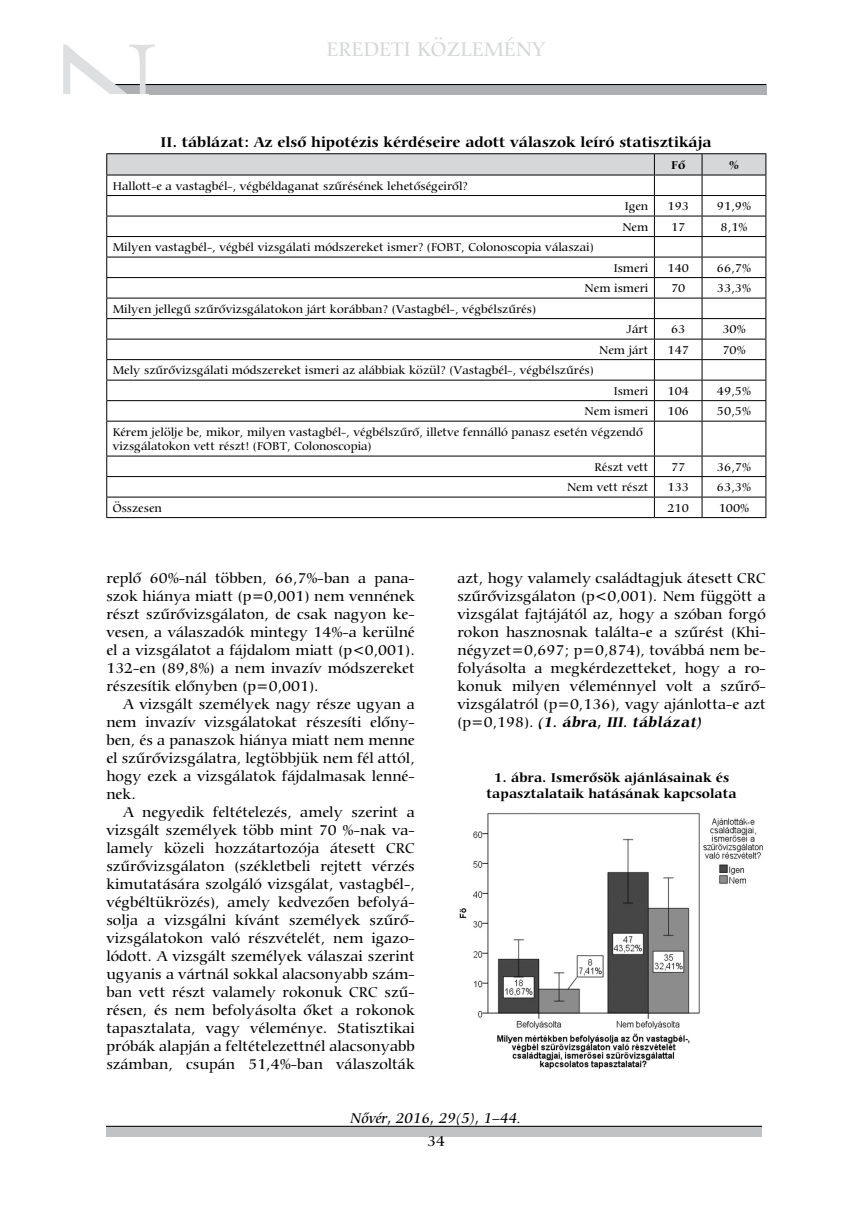
<style>
.page{position:relative;width:851px;height:1212px;background:#fff}
.page>*{position:absolute;margin:0;border:0;box-sizing:border-box;transform-origin:0 0}
.t1{font:500 21px "Carmina";color:#d5d7d8}
.t2{font:500 15px/18px "Carmina";color:#000;text-align:justify}
.t3{font:500 15px "Carmina";color:#000}
.t4{font:italic 500 15px "Carmina";color:#000}
.t5{font:500 13.5px/16.2px "Carmina";color:#000;text-align:center}
.t6{font:500 12px/14.4px "Carmina";color:#000}
.t7{font:500 12px "Carmina";color:#000}
.s1{font-style:italic}
</style>
<div class="page">
<div style="left:111px;top:84px;width:655px;height:11px;background:#adafb2"></div>
<hr style="left:107px;top:84px;width:659px;height:1px;background:#000">
<svg style="left:63px;top:45px;width:92px;height:50px"></svg>
<div style="left:106px;top:1126px;width:656px;height:10px;background:#c0c2c4"></div>
<hr style="left:106px;top:1126px;width:656px;height:1px;background:#000">
<svg style="left:107px;top:422px;width:658px;height:95px"></svg>
<hr style="left:106px;top:421px;width:548px;height:1px;background:#000">
<hr style="left:106px;top:421px;width:1px;height:35px;background:#000">
<hr style="left:654px;top:421px;width:48px;height:1px;background:#000">
<hr style="left:654px;top:421px;width:1px;height:35px;background:#000">
<hr style="left:702px;top:421px;width:64px;height:1px;background:#000">
<hr style="left:701px;top:421px;width:1px;height:35px;background:#000">
<hr style="left:765px;top:421px;width:1px;height:35px;background:#000">
<hr style="left:106px;top:456px;width:548px;height:1px;background:#000">
<hr style="left:654px;top:456px;width:48px;height:1px;background:#000">
<hr style="left:702px;top:456px;width:64px;height:1px;background:#000">
<hr style="left:106px;top:476px;width:548px;height:1px;background:#000">
<hr style="left:654px;top:476px;width:48px;height:1px;background:#000">
<hr style="left:702px;top:476px;width:64px;height:1px;background:#000">
<hr style="left:106px;top:497px;width:548px;height:1px;background:#000">
<svg style="left:106px;top:456px;width:1px;height:61px"></svg>
<hr style="left:654px;top:497px;width:48px;height:1px;background:#000">
<svg style="left:654px;top:456px;width:1px;height:61px"></svg>
<hr style="left:702px;top:497px;width:64px;height:1px;background:#000">
<svg style="left:701px;top:456px;width:1px;height:61px"></svg>
<svg style="left:765px;top:456px;width:1px;height:61px"></svg>
<hr style="left:106px;top:517px;width:548px;height:1px;background:#000">
<hr style="left:654px;top:517px;width:48px;height:1px;background:#000">
<hr style="left:702px;top:517px;width:64px;height:1px;background:#000">
<hr style="left:106px;top:153px;width:548px;height:1px;background:#000">
<hr style="left:654px;top:153px;width:48px;height:1px;background:#000">
<hr style="left:702px;top:153px;width:64px;height:1px;background:#000">
<svg style="left:106px;top:154px;width:660px;height:267px"></svg>
<hr style="left:106px;top:175px;width:548px;height:1px;background:#000">
<hr style="left:654px;top:175px;width:48px;height:1px;background:#000">
<hr style="left:702px;top:175px;width:64px;height:1px;background:#000">
<img style="left:459px;top:813px;width:304px;height:256px">
<h1 class="t1" style="left:326px;top:38px;width:220px">Eredeti Közlemény</h1>
<p class="t3" style="left:160px;top:135px;width:552px">II . táblázat: Az első hipotézis kérdéseire adott válaszok leíró statisztikája</p>
<p class="t7" style="left:671px;top:158px;width:16px">Fő</p>
<p class="t7" style="left:729px;top:158px;width:11px">%</p>
<p class="t6" style="left:113px;top:180px;width:356px">Hallott-e a vastagbél-, végbéldaganat szűrésének lehetőségeiről?</p>
<p class="t6" style="left:624px;top:201px;width:25px">Igen</p>
<p class="t6" style="left:667px;top:201px;width:23px">193</p>
<p class="t6" style="left:716px;top:201px;width:35px">91,9%</p>
<p class="t6" style="left:622px;top:221px;width:28px">Nem</p>
<p class="t6" style="left:671px;top:221px;width:16px">17</p>
<p class="t6" style="left:720px;top:221px;width:28px">8,1%</p>
<p class="t6" style="left:113px;top:242px;width:482px">Milyen vastagbél-, végbél vizsgálati módszereket ismer? (FOBT, Colonoscopia válaszai)</p>
<p class="t6" style="left:613px;top:262px;width:36px">Ismeri</p>
<p class="t6" style="left:667px;top:262px;width:23px">140</p>
<p class="t6" style="left:716px;top:262px;width:35px">66,7%</p>
<p class="t6" style="left:584px;top:283px;width:65px">Nem ismeri</p>
<p class="t6" style="left:671px;top:283px;width:16px">70</p>
<p class="t6" style="left:716px;top:283px;width:35px">33,3%</p>
<p class="t6" style="left:113px;top:303px;width:425px">Milyen jellegű szűrővizsgálatokon járt korábban? (Vastagbél-, végbélszűrés)</p>
<p class="t6" style="left:626px;top:324px;width:24px">Járt</p>
<p class="t6" style="left:671px;top:324px;width:16px">63</p>
<p class="t6" style="left:722px;top:324px;width:25px">30%</p>
<p class="t6" style="left:599px;top:344px;width:51px">Nem járt</p>
<p class="t6" style="left:667px;top:344px;width:23px">147</p>
<p class="t6" style="left:722px;top:344px;width:25px">70%</p>
<p class="t6" style="left:113px;top:365px;width:482px">Mely szűrővizsgálati módszereket ismeri az alábbiak közül? (Vastagbél-, végbélszűrés)</p>
<p class="t6" style="left:613px;top:385px;width:36px">Ismeri</p>
<p class="t6" style="left:667px;top:385px;width:23px">104</p>
<p class="t6" style="left:716px;top:385px;width:35px">49,5%</p>
<p class="t6" style="left:584px;top:406px;width:65px">Nem ismeri</p>
<p class="t6" style="left:667px;top:406px;width:23px">106</p>
<p class="t6" style="left:716px;top:406px;width:35px">50,5%</p>
<p class="t6" style="left:113px;top:426px;width:531px">Kérem jelölje be, mikor, milyen vastagbél-, végbélszűrő, illetve fennálló panasz esetén végzendő vizsgálatokon vett részt! (FOBT, Colonoscopia)</p>
<p class="t6" style="left:594px;top:461px;width:55px">Részt vett</p>
<p class="t6" style="left:671px;top:461px;width:16px">77</p>
<p class="t6" style="left:716px;top:461px;width:35px">36,7%</p>
<p class="t6" style="left:567px;top:482px;width:83px">Nem vett részt</p>
<p class="t6" style="left:667px;top:482px;width:23px">133</p>
<p class="t6" style="left:716px;top:482px;width:35px">63,3%</p>
<p class="t6" style="left:113px;top:502px;width:51px">Összesen</p>
<p class="t6" style="left:667px;top:502px;width:23px">210</p>
<p class="t6" style="left:718px;top:502px;width:32px">100%</p>
<p class="t2" style="left:106px;top:571px;width:310px">replő 60%-nál többen, 66,7%-ban a pana&shy;szok hiánya miatt (p=0,001) nem vennének részt szűrővizsgálaton, de csak nagyon ke&shy;vesen, a válaszadók mintegy 14%-a kerülné el a vizsgálatot a fájdalom miatt (p&lt;0,001).<br>132-en (89,8%) a nem invazív módszereket részesítik előnyben (p=0,001).</p>
<p class="t2" style="left:106px;top:697px;width:310px;text-indent:17px">A vizsgált személyek nagy része ugyan a nem invazív vizsgálatokat részesíti előny&shy;ben, és a panaszok hiánya miatt nem menne el szűrővizsgálatra, legtöbbjük nem fél attól, hogy ezek a vizsgálatok fájdalmasak lenné&shy;nek.</p>
<p class="t2" style="left:106px;top:805px;width:310px;text-indent:17px">A negyedik feltételezés, amely szerint a vizsgált személyek több mint 70 %-nak va&shy;lamely közeli hozzátartozója átesett CRC szűrővizsgálaton (székletbeli rejtett vérzés kimutatására szolgáló vizsgálat, vastagbél-, végbéltükrözés), amely kedvezően befolyá&shy;solja a vizsgálni kívánt személyek szűrő&shy;vizsgálatokon való részvételét, nem igazo&shy;lódott. A vizsgált személyek válaszai szerint ugyanis a vártnál sokkal alacsonyabb szám&shy;ban vett részt valamely rokonuk CRC szű&shy;résen, és nem befolyásolta őket a rokonok tapasztalata, vagy véleménye. Statisztikai próbák alapján a feltételezettnél alacsonyabb számban, csupán 51,4%-ban válaszolták</p>
<p class="t2" style="left:457px;top:571px;width:310px">azt, hogy valamely családtagjuk átesett CRC szűrővizsgálaton (p&lt;0,001). Nem függött a vizsgálat fajtájától az, hogy a szóban forgó rokon hasznosnak találta-e a szűrést (Khi&shy;négyzet=0,697; p=0,874), továbbá nem be&shy;folyásolta a megkérdezetteket, hogy a ro&shy;konuk milyen véleménnyel volt a szűrő&shy;vizsgálatról (p=0,136), vagy ajánlotta-e azt (p=0,198). <span class="s1">(1. ábra, III. táblázat)</span></p>
<p class="t5" style="left:486px;top:771px;width:251px">1. ábra. Ismerősök ajánlásainak és tapasztalataik hatásának kapcsolata</p>
<p class="t4" style="left:350px;top:1110px;width:172px">Nõvér, 2016, 29(5), 1–44.</p>
<p class="t2" style="left:427px;top:1134px;width:19px">34</p>
</div>
